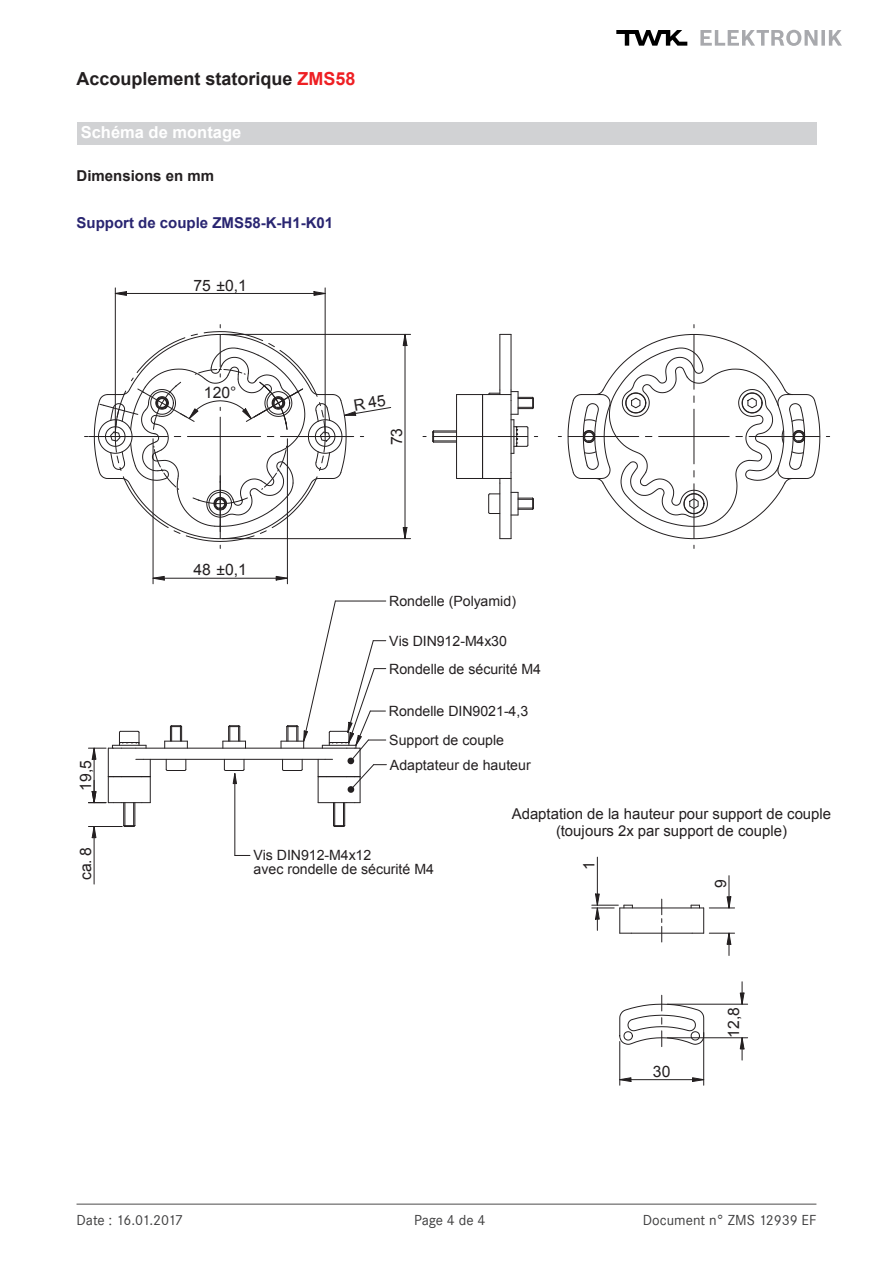
<style>
.page{position:relative;width:893px;height:1263px;background:#fff}
.page>*{position:absolute;margin:0;border:0;box-sizing:border-box;transform-origin:0 0}
.t1{font:700 18px "Arial";color:#231f20}
.t2{font:700 16.5px "Arial";color:#fff}
.t3{font:15.75px "Arial";color:#231f20}
.t4{font:700 15px "Arial";color:#292571}
.t5{font:15px "Corporate S";color:#3e3e3f}
.t6{font:15px "Corporate S";letter-spacing:-.035em;color:#3e3e3f}
.t7{font:700 15px "Arial";color:#231f20}
.t8{font:14.85px/16.6px "Arial";color:#231f20;text-align:center}
.t9{font:14.1px/24.6px "Arial";color:#231f20}
.s1{color:#ee1f23}
</style>
<div class="page">
<hr style="left:77px;top:1203px;width:739px;height:2px;background:#888787">
<svg style="left:616px;top:30px;width:71px;height:16px"></svg>
<svg style="left:700px;top:30px;width:142px;height:16px"></svg>
<div style="left:77px;top:122px;width:739px;height:23px;background:#d1d2d4"></div>
<svg style="left:568px;top:334px;width:252px;height:205px"></svg>
<hr style="left:749px;top:436px;width:71px;height:1px;background:#231f20">
<hr style="left:325px;top:288px;width:1px;height:146px;background:#231f20">
<hr style="left:115px;top:288px;width:1px;height:146px;background:#231f20">
<svg style="left:313px;top:291px;width:13px;height:5px"></svg>
<svg style="left:114px;top:291px;width:13px;height:5px"></svg>
<hr style="left:115px;top:293px;width:210px;height:1px;background:#231f20">
<hr style="left:222px;top:334px;width:189px;height:1px;background:#231f20">
<hr style="left:222px;top:538px;width:189px;height:1px;background:#231f20">
<svg style="left:402px;top:333px;width:6px;height:13px"></svg>
<svg style="left:402px;top:527px;width:6px;height:13px"></svg>
<hr style="left:405px;top:334px;width:1px;height:205px;background:#231f20">
<hr style="left:136px;top:748px;width:211px;height:1px;background:#231f20">
<hr style="left:143px;top:759px;width:182px;height:1px;background:#231f20">
<svg style="left:166px;top:759px;width:21px;height:12px"></svg>
<svg style="left:164px;top:725px;width:24px;height:23px"></svg>
<svg style="left:223px;top:725px;width:23px;height:23px"></svg>
<svg style="left:88px;top:731px;width:63px;height:107px"></svg>
<hr style="left:94px;top:826px;width:1px;height:58px;background:#231f20">
<svg style="left:281px;top:600px;width:105px;height:227px"></svg>
<hr style="left:153px;top:439px;width:1px;height:145px;background:#231f20">
<hr style="left:287px;top:439px;width:1px;height:145px;background:#231f20">
<svg style="left:152px;top:575px;width:13px;height:6px"></svg>
<svg style="left:275px;top:575px;width:13px;height:6px"></svg>
<hr style="left:153px;top:578px;width:134px;height:1px;background:#231f20">
<hr style="left:620px;top:908px;width:84px;height:1px;background:#231f20">
<hr style="left:631px;top:933px;width:61px;height:1px;background:#231f20">
<hr style="left:729px;top:876px;width:1px;height:32px;background:#231f20">
<svg style="left:691px;top:896px;width:44px;height:59px"></svg>
<hr style="left:619px;top:1041px;width:1px;height:44px;background:#231f20">
<hr style="left:703px;top:1032px;width:1px;height:53px;background:#231f20">
<svg style="left:619px;top:1077px;width:13px;height:5px"></svg>
<svg style="left:692px;top:1077px;width:13px;height:5px"></svg>
<hr style="left:620px;top:1079px;width:84px;height:1px;background:#231f20">
<svg style="left:619px;top:995px;width:85px;height:51px"></svg>
<svg style="left:661px;top:899px;width:1px;height:43px"></svg>
<hr style="left:667px;top:1037px;width:81px;height:1px;background:#231f20">
<hr style="left:667px;top:1004px;width:81px;height:1px;background:#231f20">
<svg style="left:740px;top:1037px;width:5px;height:23px"></svg>
<svg style="left:740px;top:982px;width:5px;height:23px"></svg>
<svg style="left:592px;top:893px;width:41px;height:41px"></svg>
<hr style="left:597px;top:857px;width:1px;height:48px;background:#231f20">
<hr style="left:456px;top:400px;width:1px;height:72px;background:#231f20">
<div style="left:456px;top:472px;width:27px;height:7px;border:1px solid #231f20"></div>
<hr style="left:511px;top:478px;width:1px;height:61px;background:#231f20">
<hr style="left:511px;top:334px;width:1px;height:56px;background:#231f20">
<hr style="left:500px;top:334px;width:1px;height:56px;background:#231f20">
<hr style="left:500px;top:483px;width:1px;height:56px;background:#231f20">
<hr style="left:511px;top:400px;width:1px;height:72px;background:#231f20">
<hr style="left:482px;top:400px;width:1px;height:72px;background:#231f20">
<div style="left:482px;top:472px;width:29px;height:7px;border:1px solid #231f20"></div>
<svg style="left:488px;top:493px;width:12px;height:21px"></svg>
<svg style="left:511px;top:492px;width:23px;height:24px"></svg>
<svg style="left:432px;top:430px;width:24px;height:13px"></svg>
<hr style="left:514px;top:420px;width:1px;height:33px;background:#231f20">
<svg style="left:456px;top:390px;width:78px;height:30px"></svg>
<hr style="left:433px;top:436px;width:95px;height:1px;background:#231f20">
<svg style="left:514px;top:426px;width:24px;height:21px"></svg>
<hr style="left:234px;top:773px;width:1px;height:82px;background:#231f20">
<svg style="left:224px;top:759px;width:21px;height:25px"></svg>
<svg style="left:235px;top:855px;width:15px;height:1px"></svg>
<svg style="left:85px;top:325px;width:307px;height:223px"></svg>
<p class="t1" style="left:77px;top:66px;width:281px">Accouplement statorique <span class="s1">ZMS58</span></p>
<p class="t2" style="left:81px;top:121px;width:162px">Schéma de montage</p>
<p class="t7" style="left:77px;top:166px;width:139px">Dimensions en mm</p>
<p class="t4" style="left:77px;top:213px;width:258px">Support de couple ZMS58-K-H1-K01</p>
<p class="t3" style="left:193px;top:275px;width:55px">75 ±0,1</p>
<p class="t3" style="left:75px;top:791px;width:32px;rotate:-90deg">19,5</p>
<p class="t3" style="left:75px;top:880px;width:34px;rotate:-90deg">ca. 8</p>
<p class="t3" style="left:204px;top:382px;width:34px">120°</p>
<p class="t3" style="left:386px;top:445px;width:19px;rotate:-90deg">73</p>
<p class="t3" style="left:193px;top:560px;width:55px">48 ±0,1</p>
<p class="t9" style="left:389px;top:589px;width:128px">Rondelle (Polyamid)</p>
<p class="t9" style="left:389px;top:627px;width:153px;line-height:27.9px">Vis DIN912-M4x30<br>Rondelle de sécurité M4</p>
<p class="t9" style="left:389px;top:699px;width:141px">Rondelle DIN9021-4,3</p>
<p class="t9" style="left:389px;top:728px;width:143px">Support de couple<br>Adaptateur de hauteur</p>
<p class="t9" style="left:253px;top:849px;width:182px;line-height:13px">Vis DIN912-M4x12<br>avec rondelle de sécurité M4</p>
<p class="t8" style="left:512px;top:806px;width:321px">Adaptation de la hauteur pour support de couple (toujours 2x par support de couple)</p>
<p class="t3" style="left:579px;top:870px;width:10px;rotate:-90deg">1</p>
<p class="t3" style="left:710px;top:888px;width:10px;rotate:-90deg">9</p>
<p class="t3" style="left:653px;top:1061px;width:19px">30</p>
<p class="t3" style="left:723px;top:1038px;width:32px;rotate:-90deg">12,8</p>
<p class="t6" style="left:77px;top:1211px;width:108px">Date : 16.01.2017</p>
<p class="t5" style="left:414px;top:1211px;width:73px">Page 4 de 4</p>
<p class="t5" style="left:643px;top:1211px;width:175px">Document n° ZMS 12939 EF</p>
</div>
